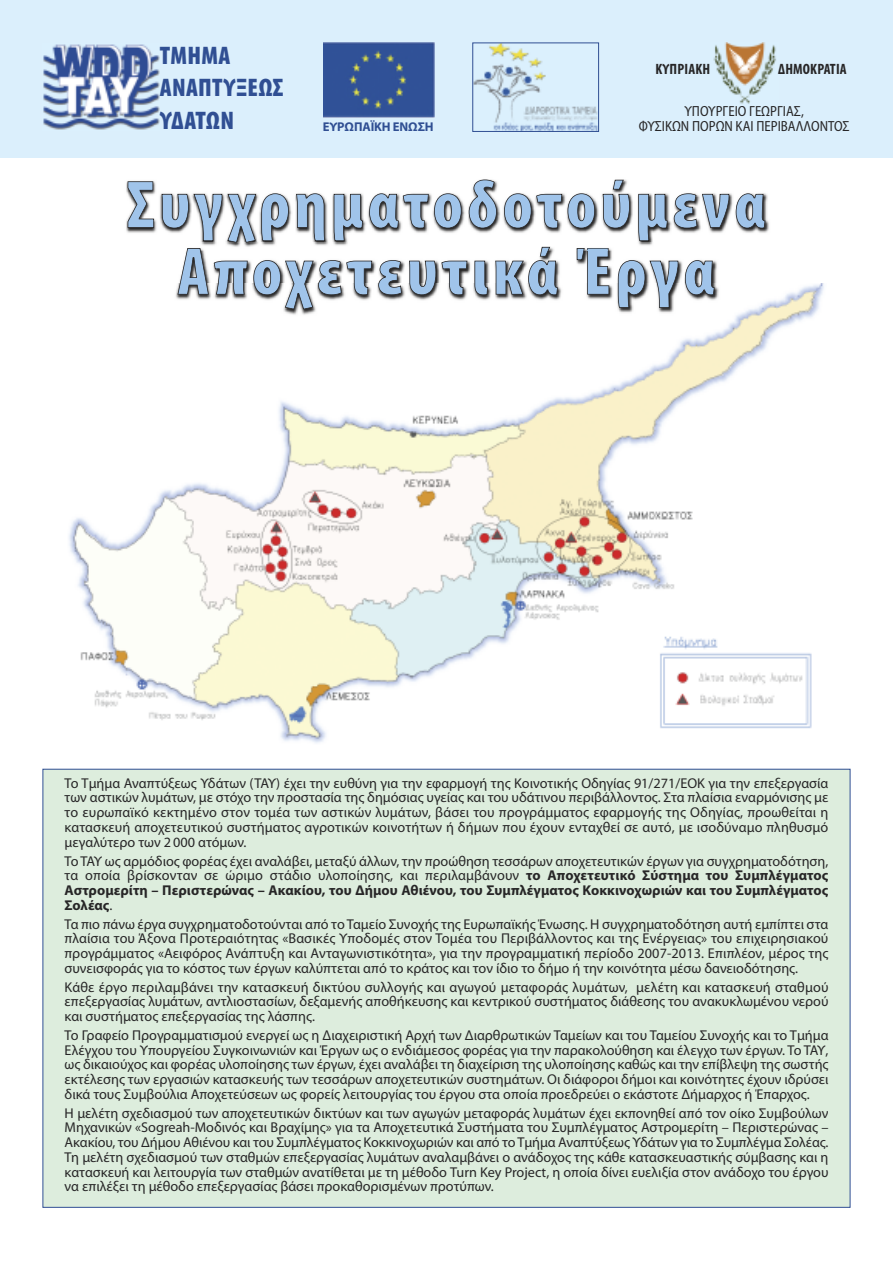
<style>
.page{position:relative;width:893px;height:1263px;background:#fff}
.page>*{position:absolute;margin:0;border:0;box-sizing:border-box;transform-origin:0 0}
.t1{font:900 condensed 25.5px/32.2px "Myriad Pro";letter-spacing:.01em;color:#304f93}
.t2{font:700 condensed 15px "Myriad Pro";letter-spacing:.01em;color:#272627}
.t3{font:semi-condensed 14.7px/15px "Myriad Pro";color:#272627;text-align:center;scale:.95 1}
.t4{font:14.25px/14.7px "Myriad Pro";color:#272627;text-align:justify}
.t5{font:700 12.75px "Myriad Pro";letter-spacing:-.005em;color:#304f93}
.s1{font-weight:700}
</style>
<div class="page">
<div style="left:0;top:0;width:893px;height:157px;background:#dbeffc"></div>
<img style="left:69px;top:283px;width:755px;height:460px">
<img style="left:173px;top:309px;width:549px;height:8px">
<svg style="left:128px;top:180px;width:637px;height:129px"></svg>
<img style="left:713px;top:43px;width:63px;height:61px">
<img style="left:43px;top:44px;width:116px;height:86px">
<img style="left:323px;top:43px;width:111px;height:74px">
<img style="left:474px;top:45px;width:123px;height:85px">
<div style="left:472px;top:43px;width:127px;height:89px;border:1px solid #304f93"></div>
<div style="left:43px;top:769px;width:807px;height:438px;background:#ddeddd"></div>
<h1 class="t1" style="left:160px;top:42px;width:125px">ΤΜΗΜΑ<br>ΑΝΑΠΤΥΞΕΩΣ<br>ΥΔΑΤΩΝ</h1>
<p class="t5" style="left:323px;top:122px;width:113px">ΕΥΡΩΠΑΪΚΗ ΕΝΩΣΗ</p>
<p class="t2" style="left:655px;top:64px;width:56px">ΚΥΠΡΙΑΚΗ</p>
<p class="t2" style="left:778px;top:64px;width:70px">ΔΗΜΟΚΡΑΤΙΑ</p>
<p class="t3" style="left:639px;top:105px;width:223px">ΥΠΟΥΡΓΕΙΟ ΓΕΩΡΓΙΑΣ,<br>ΦΥΣΙΚΩΝ ΠΟΡΩΝ ΚΑΙ ΠΕΡΙΒΑΛΛΟΝΤΟΣ</p>
<p class="t4" style="left:65px;top:777px;width:765px">Το Τμήμα Αναπτύξεως Υδάτων (ΤΑΥ) έχει την ευθύνη για την εφαρμογή της Κοινοτικής Οδηγίας 91/271/ΕΟΚ για την επεξεργασία των αστικών λυμάτων, με στόχο την προστασία της δημόσιας υγείας και του υδάτινου περιβάλλοντος. Στα πλαίσια εναρμόνισης με το ευρωπαϊκό κεκτημένο στον τομέα των αστικών λυμάτων, βάσει του προγράμματος εφαρμογής της Οδηγίας, προωθείται η κατασκευή αποχετευτικού συστήματος αγροτικών κοινοτήτων ή δήμων που έχουν ενταχθεί σε αυτό, με ισοδύναμο πληθυσμό μεγαλύτερο των 2 000 ατόμων.</p>
<p class="t4" style="left:65px;top:854px;width:765px">Το ΤΑΥ ως αρμόδιος φορέας έχει αναλάβει, μεταξύ άλλων, την προώθηση τεσσάρων αποχετευτικών έργων για συγχρηματοδότηση, τα οποία βρίσκονταν σε ώριμο στάδιο υλοποίησης, και περιλαμβάνουν <span class="s1">το Αποχετευτικό Σύστημα του Συμπλέγματος Αστρομερίτη – Περιστερώνας – Ακακίου, του Δήμου Αθιένου, του Συμπλέγματος Κοκκινοχωριών και του Συμπλέγματος Σολέας</span>.</p>
<p class="t4" style="left:64px;top:917px;width:765px">Τα πιο πάνω έργα συγχρηματοδοτούνται από το Ταμείο Συνοχής της Ευρωπαϊκής Ένωσης. Η συγχρηματοδότηση αυτή εμπίπτει στα πλαίσια του Άξονα Προτεραιότητας «Βασικές Υποδομές στον Τομέα του Περιβάλλοντος και της Ενέργειας» του επιχειρησιακού προγράμματος «Αειφόρος Ανάπτυξη και Ανταγωνιστικότητα», για την προγραμματική περίοδο 2007-2013. Επιπλέον, μέρος της συνεισφοράς για το κόστος των έργων καλύπτεται από το κράτος και τον ίδιο το δήμο ή την κοινότητα μέσω δανειοδότησης.</p>
<p class="t4" style="left:65px;top:981px;width:765px">Κάθε έργο περιλαμβάνει την κατασκευή δικτύου συλλογής και αγωγού μεταφοράς λυμάτων, μελέτη και κατασκευή σταθμού επεξεργασίας λυμάτων, αντλιοστασίων, δεξαμενής αποθήκευσης και κεντρικού συστήματος διάθεσης του ανακυκλωμένου νερού και συστήματος επεξεργασίας της λάσπης.</p>
<p class="t4" style="left:65px;top:1029px;width:765px">Το Γραφείο Προγραμματισμού ενεργεί ως η Διαχειριστική Αρχή των Διαρθρωτικών Ταμείων και του Ταμείου Συνοχής και το Τμήμα Ελέγχου του Υπουργείου Συγκοινωνιών και Έργων ως ο ενδιάμεσος φορέας για την παρακολούθηση και έλεγχο των έργων. Το ΤΑΥ, ως δικαιούχος και φορέας υλοποίησης των έργων, έχει αναλάβει τη διαχείριση της υλοποίησης καθώς και την επίβλεψη της σωστής εκτέλεσης των εργασιών κατασκευής των τεσσάρων αποχετευτικών συστημάτων. Οι διάφοροι δήμοι και κοινότητες έχουν ιδρύσει δικά τους Συμβούλια Αποχετεύσεων ως φορείς λειτουργίας του έργου στα οποία προεδρεύει ο εκάστοτε Δήμαρχος ή Έπαρχος.</p>
<p class="t4" style="left:65px;top:1107px;width:765px">Η μελέτη σχεδιασμού των αποχετευτικών δικτύων και των αγωγών μεταφοράς λυμάτων έχει εκπονηθεί από τον οίκο Συμβούλων Μηχανικών «Sogreah-Μοδινός και Βραχίμης» για τα Αποχετευτικά Συστήματα του Συμπλέγματος Αστρομερίτη – Περιστερώνας – Ακακίου, του Δήμου Αθιένου και του Συμπλέγματος Κοκκινοχωριών και από τοΤμήμα Αναπτύξεως Υδάτων για το Συμπλέγμα Σολέας.<br>Τη μελέτη σχεδιασμού των σταθμών επεξεργασίας λυμάτων αναλαμβάνει ο ανάδοχος της κάθε κατασκευαστικής σύμβασης και η κατασκευή και λειτουργία των σταθμών ανατίθεται με τη μέθοδο Turn Key Project, η οποία δίνει ευελιξία στον ανάδοχο του έργου να επιλέξει τη μέθοδο επεξεργασίας βάσει προκαθορισμένων προτύπων.</p>
</div>
